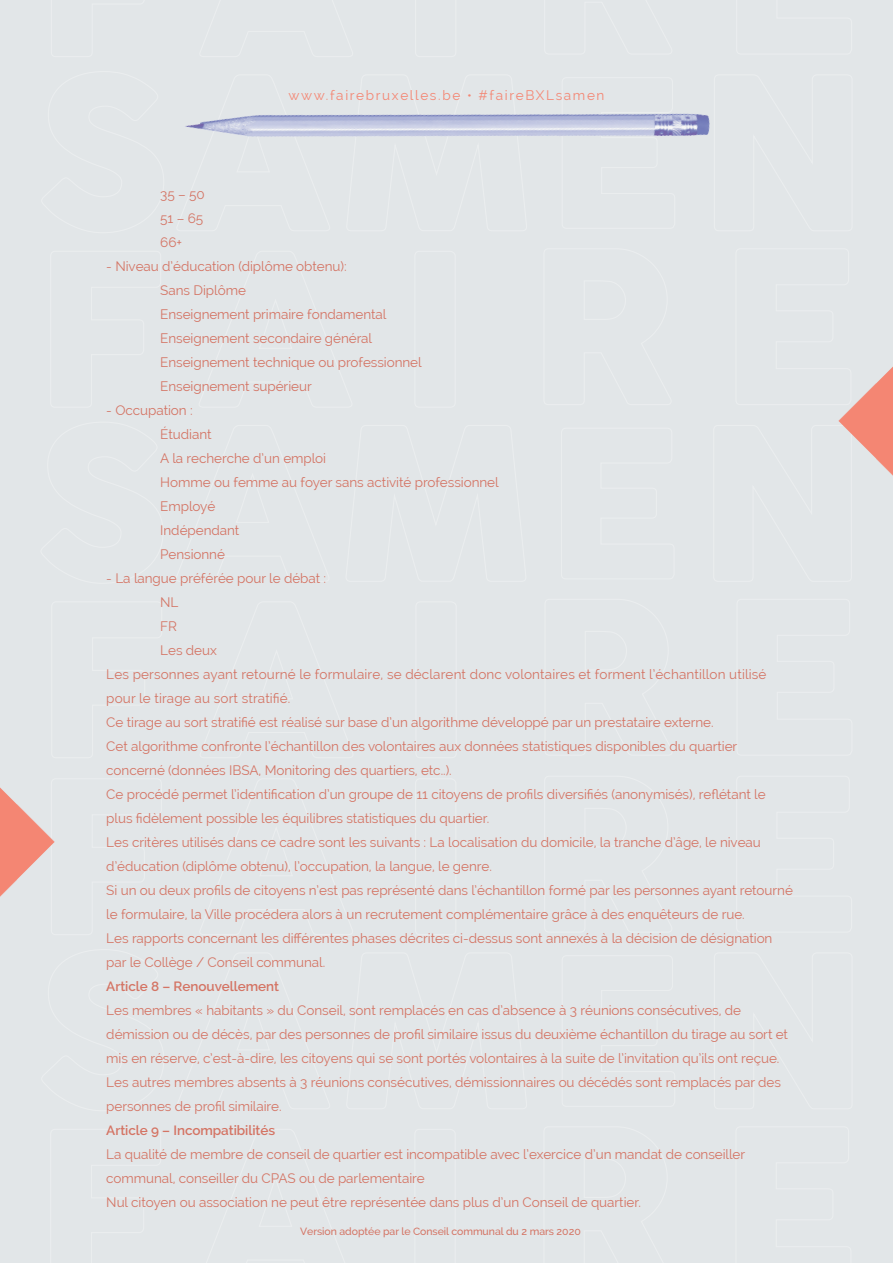
<style>
.page{position:relative;width:893px;height:1263px;background:#e2e6e8}
.page>*{position:absolute;margin:0;border:0;box-sizing:border-box;transform-origin:0 0}
.t1{font:13.5px/24px "Raleway";letter-spacing:-.005em;color:#d47464}
.t2{font:600 13.5px "Raleway";letter-spacing:-.005em;color:#d47464}
.t3{font:13.5px "Raleway";letter-spacing:.12em;color:#f48673}
.t4{font:500 10.5px "Raleway";letter-spacing:-.005em;color:#d47464}
</style>
<div class="page">
<svg style="left:838px;top:366px;width:55px;height:110px"></svg>
<svg style="left:0;top:787px;width:55px;height:110px"></svg>
<img style="left:185px;top:113px;width:525px;height:24px">
<p class="t3" style="left:288px;top:87px;width:317px">www.fairebruxelles.be • #faireBXLsamen</p>
<p class="t1" style="left:160px;top:182px;width:46px;text-align:justify">35 – 50<br>51 – 65<br>66+</p>
<p class="t1" style="left:160px;top:254px;width:263px;text-indent:-54px">- Niveau d’éducation (diplôme obtenu):<br>Sans Diplôme<br>Enseignement primaire fondamental<br>Enseignement secondaire général<br>Enseignement technique ou professionnel<br>Enseignement supérieur</p>
<p class="t1" style="left:160px;top:398px;width:340px;text-indent:-54px">- Occupation :<br>Étudiant<br>A la recherche d’un emploi<br>Homme ou femme au foyer sans activité professionnel<br>Employé<br>Indépendant<br>Pensionné</p>
<p class="t1" style="left:106px;top:566px;width:221px">- La langue préférée pour le débat :</p>
<p class="t1" style="left:160px;top:590px;width:20px">NL</p>
<p class="t1" style="left:160px;top:614px;width:18px">FR</p>
<p class="t1" style="left:160px;top:638px;width:58px">Les deux</p>
<p class="t1" style="left:106px;top:662px;width:662px">Les personnes ayant retourné le formulaire, se déclarent donc volontaires et forment l’échantillon utilisé</p>
<p class="t1" style="left:106px;top:686px;width:186px">pour le tirage au sort stratifié.</p>
<p class="t1" style="left:106px;top:710px;width:609px">Ce tirage au sort stratifié est réalisé sur base d’un algorithme développé par un prestataire externe.</p>
<p class="t1" style="left:106px;top:734px;width:632px">Cet algorithme confronte l’échantillon des volontaires aux données statistiques disponibles du quartier</p>
<p class="t1" style="left:106px;top:758px;width:347px">concerné (données IBSA, Monitoring des quartiers, etc..).</p>
<p class="t1" style="left:106px;top:782px;width:661px">Ce procédé permet l’identification d’un groupe de 11 citoyens de profils diversifiés (anonymisés), reflétant le</p>
<p class="t1" style="left:106px;top:806px;width:385px">plus fidèlement possible les équilibres statistiques du quartier.</p>
<p class="t1" style="left:106px;top:830px;width:656px">Les critères utilisés dans ce cadre sont les suivants : La localisation du domicile, la tranche d’âge, le niveau</p>
<p class="t1" style="left:106px;top:854px;width:387px">d’éducation (diplôme obtenu), l’occupation, la langue, le genre.</p>
<p class="t1" style="left:106px;top:878px;width:688px">Si un ou deux profils de citoyens n’est pas représenté dans l’échantillon formé par les personnes ayant retourné</p>
<p class="t1" style="left:106px;top:902px;width:640px">le formulaire, la Ville procédera alors à un recrutement complémentaire grâce à des enquêteurs de rue.</p>
<p class="t1" style="left:106px;top:926px;width:668px">Les rapports concernant les différentes phases décrites ci-dessus sont annexés à la décision de désignation</p>
<p class="t1" style="left:106px;top:950px;width:221px">par le Collège / Conseil communal.</p>
<p class="t2" style="left:106px;top:978px;width:174px">Article 8 – Renouvellement</p>
<p class="t1" style="left:106px;top:998px;width:683px">Les membres « habitants » du Conseil, sont remplacés en cas d’absence à 3 réunions consécutives, de démission ou de décès, par des personnes de profil similaire issus du deuxième échantillon du tirage au sort et mis en réserve, c’est-à-dire, les citoyens qui se sont portés volontaires à la suite de l’invitation qu’ils ont reçue.<br>Les autres membres absents à 3 réunions consécutives, démissionnaires ou décédés sont remplacés par des personnes de profil similaire.</p>
<p class="t2" style="left:106px;top:1122px;width:170px">Article 9 – Incompatibilités</p>
<p class="t1" style="left:106px;top:1142px;width:640px">La qualité de membre de conseil de quartier est incompatible avec l’exercice d’un mandat de conseiller communal, conseiller du CPAS ou de parlementaire<br>Nul citoyen ou association ne peut être représentée dans plus d’un Conseil de quartier.</p>
<p class="t4" style="left:300px;top:1225px;width:282px">Version adoptée par le Conseil communal du 2 mars 2020</p>
</div>
